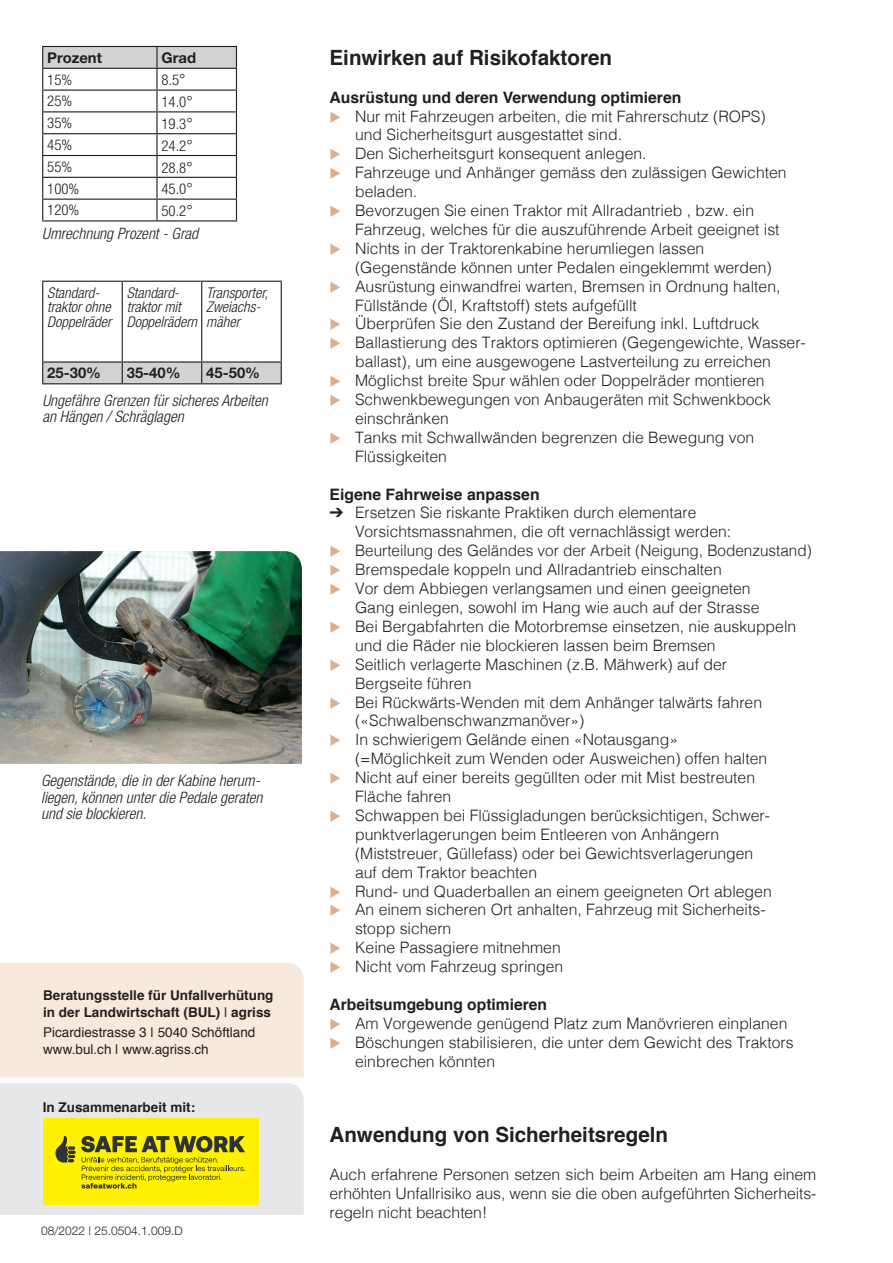
<style>
.page{position:relative;width:893px;height:1263px;background:#fff}
.page>*{position:absolute;margin:0;border:0;box-sizing:border-box;transform-origin:0 0}
.t1{font:700 21px "Helvetica";color:#231f20}
.t2{font:300 15.75px/18.9px "Helvetica";color:#231f20}
.t3{font:italic 300 condensed 15.75px/16.5px "Helvetica Neue";color:#231f20}
.t4{font:700 15.75px "Helvetica";color:#231f20}
.t5{font:italic 300 condensed 14.85px/14.9px "Helvetica Neue";color:#231f20}
.t6{font:300 condensed 14.85px "Helvetica Neue";color:#231f20}
.t7{font:700 14.85px "Helvetica Neue";color:#231f20}
.t8{font:700 13.5px/16.5px "Helvetica";color:#231f20}
.t9{font:13.5px/16.5px "Helvetica";color:#231f20}
.t10{font:300 12px "Helvetica Neue";color:#231f20}
.s1{font-size:15.75px}
.s2{font-weight:400}
.s3{color:#e0ae8b}
</style>
<div class="page">
<img style="left:0;top:551px;width:302px;height:213px">
<svg style="left:42px;top:46px;width:195px;height:174px"></svg>
<hr style="left:42px;top:220px;width:115px;height:1px;background:#231f20">
<hr style="left:157px;top:220px;width:80px;height:1px;background:#231f20">
<hr style="left:42px;top:281px;width:80px;height:1px;background:#231f20">
<hr style="left:42px;top:282px;width:1px;height:79px;background:#231f20">
<hr style="left:122px;top:281px;width:80px;height:1px;background:#231f20">
<hr style="left:122px;top:282px;width:1px;height:79px;background:#231f20">
<hr style="left:202px;top:281px;width:80px;height:1px;background:#231f20">
<hr style="left:201px;top:282px;width:1px;height:79px;background:#231f20">
<hr style="left:281px;top:282px;width:1px;height:79px;background:#231f20">
<hr style="left:42px;top:361px;width:80px;height:2px;background:#231f20">
<hr style="left:122px;top:361px;width:80px;height:2px;background:#231f20">
<hr style="left:202px;top:361px;width:80px;height:2px;background:#231f20">
<svg style="left:42px;top:362px;width:240px;height:21px;background:#c8c9cb"></svg>
<hr style="left:42px;top:383px;width:80px;height:1px;background:#231f20">
<hr style="left:122px;top:383px;width:80px;height:1px;background:#231f20">
<hr style="left:202px;top:383px;width:80px;height:1px;background:#231f20">
<div style="left:0;top:963px;width:304px;height:114px;background:#f7e9dc"></div>
<svg style="left:0;top:1083px;width:304px;height:132px;background:#e3de80"></svg>
<p class="t7" style="left:47px;top:48px;width:56px">Prozent</p>
<p class="t7" style="left:162px;top:48px;width:36px">Grad</p>
<p class="t6" style="left:47px;top:71px;width:26px">15%</p>
<p class="t6" style="left:162px;top:72px;width:26px">8.5<span class="s1">°</span></p>
<p class="t6" style="left:47px;top:93px;width:26px">25%</p>
<p class="t6" style="left:162px;top:93px;width:33px">14.0<span class="s1">°</span></p>
<p class="t6" style="left:47px;top:114px;width:26px">35%</p>
<p class="t6" style="left:162px;top:115px;width:33px">19.3<span class="s1">°</span></p>
<p class="t6" style="left:47px;top:136px;width:26px">45%</p>
<p class="t6" style="left:162px;top:137px;width:33px">24.2<span class="s1">°</span></p>
<p class="t6" style="left:47px;top:158px;width:26px">55%</p>
<p class="t6" style="left:162px;top:159px;width:33px">28.8<span class="s1">°</span></p>
<p class="t6" style="left:47px;top:180px;width:34px">100%</p>
<p class="t6" style="left:162px;top:181px;width:33px">45.0<span class="s1">°</span></p>
<p class="t6" style="left:47px;top:202px;width:34px">120%</p>
<p class="t6" style="left:162px;top:202px;width:33px">50.2<span class="s1">°</span></p>
<p class="t3" style="left:42px;top:225px;width:157px">Umrechnung Prozent - Grad</p>
<p class="t5" style="left:47px;top:285px;width:65px">Standard&shy;traktor ohne<br>Doppelräder</p>
<p class="t5" style="left:127px;top:285px;width:72px">Standard&shy;traktor mit<br>Doppelrädern</p>
<p class="t5" style="left:206px;top:285px;width:63px">Transporter,<br>Zweiachs&shy;mäher</p>
<p class="t7" style="left:47px;top:364px;width:55px">25-30%</p>
<p class="t7" style="left:127px;top:364px;width:55px">35-40%</p>
<p class="t7" style="left:206px;top:364px;width:55px">45-50%</p>
<p class="t3" style="left:42px;top:392px;width:227px">Ungefähre Grenzen für sicheres Arbeiten an Hängen / Schräglagen</p>
<p class="t3" style="left:41px;top:772px;width:223px">Gegenstände, die in der Kabine herum&shy;liegen, können unter die Pedale geraten und sie blockieren.</p>
<p class="t8" style="left:43px;top:987px;width:232px">Beratungsstelle für Unfallverhütung in der Landwirtschaft (BUL) <span class="s2">|</span> agriss</p>
<p class="t9" style="left:43px;top:1025px;width:214px">Picardiestrasse 3 | 5040 Schöftland www.bul.ch | www.agriss.ch</p>
<p class="t8" style="left:43px;top:1099px;width:154px">In Zusammenarbeit mit:</p>
<p class="t10" style="left:41px;top:1223px;width:143px">08/2022 | 25.0504.1.009.D</p>
<h1 class="t1" style="left:330px;top:40px;width:284px">Einwirken auf Risikofaktoren</h1>
<p class="t4" style="left:330px;top:84px;width:353px">Ausrüstung und deren Verwendung optimieren</p>
<p class="t2" style="left:355px;top:105px;width:412px;text-indent:-26px"><span class="s3">◆</span> Nur mit Fahrzeugen arbeiten, die mit Fahrerschutz (ROPS) und Sicherheitsgurt ausgestattet sind.</p>
<p class="t2" style="left:330px;top:143px;width:319px"><span class="s3">◆</span> Den Sicherheitsgurt konsequent anlegen.</p>
<p class="t2" style="left:355px;top:162px;width:433px;text-indent:-26px"><span class="s3">◆</span> Fahrzeuge und Anhänger gemäss den zulässigen Gewichten beladen.</p>
<p class="t2" style="left:355px;top:200px;width:426px;text-indent:-26px"><span class="s3">◆</span> Bevorzugen Sie einen Traktor mit Allradantrieb , bzw. ein<br>Fahrzeug, welches für die auszuführende Arbeit geeignet ist</p>
<p class="t2" style="left:355px;top:238px;width:418px;text-indent:-26px"><span class="s3">◆</span> Nichts in der Traktorenkabine herumliegen lassen (Gegenstände können unter Pedalen eingeklemmt werden)</p>
<p class="t2" style="left:355px;top:275px;width:427px;text-indent:-26px"><span class="s3">◆</span> Ausrüstung einwandfrei warten, Bremsen in Ordnung halten,<br>Füllstände (Öl, Kraftstoff) stets aufgefüllt</p>
<p class="t2" style="left:330px;top:313px;width:431px"><span class="s3">◆</span> Überprüfen Sie den Zustand der Bereifung inkl. Luftdruck</p>
<p class="t2" style="left:355px;top:332px;width:452px;text-indent:-26px"><span class="s3">◆</span> Ballastierung des Traktors optimieren (Gegengewichte, Wasser&shy;ballast), um eine ausgewogene Lastverteilung zu erreichen</p>
<p class="t2" style="left:330px;top:370px;width:437px"><span class="s3">◆</span> Möglichst breite Spur wählen oder Doppelräder montieren</p>
<p class="t2" style="left:355px;top:389px;width:417px;text-indent:-26px"><span class="s3">◆</span> Schwenkbewegungen von Anbaugeräten mit Schwenkbock einschränken</p>
<p class="t2" style="left:355px;top:427px;width:401px;text-indent:-26px"><span class="s3">◆</span> Tanks mit Schwallwänden begrenzen die Bewegung von<br>Flüssigkeiten</p>
<p class="t4" style="left:330px;top:481px;width:212px">Eigene Fahrweise anpassen</p>
<p class="t2" style="left:355px;top:502px;width:378px;text-indent:-26px">➔ Ersetzen Sie riskante Praktiken durch elementare<br>Vorsichtsmassnahmen, die oft vernachlässigt werden:</p>
<p class="t2" style="left:330px;top:540px;width:484px"><span class="s3">◆</span> Beurteilung des Geländes vor der Arbeit (Neigung, Bodenzustand)</p>
<p class="t2" style="left:330px;top:559px;width:394px"><span class="s3">◆</span> Bremspedale koppeln und Allradantrieb einschalten</p>
<p class="t2" style="left:355px;top:578px;width:406px;text-indent:-26px"><span class="s3">◆</span> Vor dem Abbiegen verlangsamen und einen geeigneten<br>Gang einlegen, sowohl im Hang wie auch auf der Strasse</p>
<p class="t2" style="left:355px;top:616px;width:443px;text-indent:-26px"><span class="s3">◆</span> Bei Bergabfahrten die Motorbremse einsetzen, nie auskuppeln und die Räder nie blockieren lassen beim Bremsen</p>
<p class="t2" style="left:355px;top:653px;width:373px;text-indent:-26px"><span class="s3">◆</span> Seitlich verlagerte Maschinen (z.B. Mähwerk) auf der<br>Bergseite führen</p>
<p class="t2" style="left:355px;top:691px;width:409px;text-indent:-26px"><span class="s3">◆</span> Bei Rückwärts-Wenden mit dem Anhänger talwärts fahren («Schwalbenschwanzmanöver»)</p>
<p class="t2" style="left:355px;top:729px;width:414px;text-indent:-26px"><span class="s3">◆</span> In schwierigem Gelände einen «Notausgang» (=Möglichkeit zum Wenden oder Ausweichen) offen halten</p>
<p class="t2" style="left:355px;top:767px;width:402px;text-indent:-26px"><span class="s3">◆</span> Nicht auf einer bereits gegüllten oder mit Mist bestreuten<br>Fläche fahren</p>
<p class="t2" style="left:355px;top:805px;width:416px;text-indent:-26px"><span class="s3">◆</span> Schwappen bei Flüssigladungen berücksichtigen, Schwer&shy;punktverlagerungen beim Entleeren von Anhängern (Miststreuer, Güllefass) oder bei Gewichtsverlagerungen auf dem Traktor beachten</p>
<p class="t2" style="left:330px;top:880px;width:444px"><span class="s3">◆</span> Rund- und Quaderballen an einem geeigneten Ort ablegen</p>
<p class="t2" style="left:355px;top:899px;width:412px;text-indent:-26px"><span class="s3">◆</span> An einem sicheren Ort anhalten, Fahrzeug mit Sicherheits&shy;stopp sichern</p>
<p class="t2" style="left:330px;top:937px;width:233px"><span class="s3">◆</span> Keine Passagiere mitnehmen</p>
<p class="t2" style="left:330px;top:956px;width:235px"><span class="s3">◆</span> Nicht vom Fahrzeug springen</p>
<p class="t4" style="left:330px;top:992px;width:219px">Arbeitsumgebung optimieren</p>
<p class="t2" style="left:330px;top:1013px;width:459px"><span class="s3">◆</span> Am Vorgewende genügend Platz zum Manövrieren einplanen</p>
<p class="t2" style="left:355px;top:1031px;width:440px;text-indent:-26px"><span class="s3">◆</span> Böschungen stabilisieren, die unter dem Gewicht des Traktors einbrechen könnten</p>
<h1 class="t1" style="left:330px;top:1118px;width:340px">Anwendung von Sicherheitsregeln</h1>
<p class="t2" style="left:330px;top:1164px;width:488px;text-align:justify">Auch erfahrene Personen setzen sich beim Arbeiten am Hang einem erhöhten Unfallrisiko aus, wenn sie die oben aufgeführten Sicherheits&shy;regeln nicht beachten!</p>
</div>
